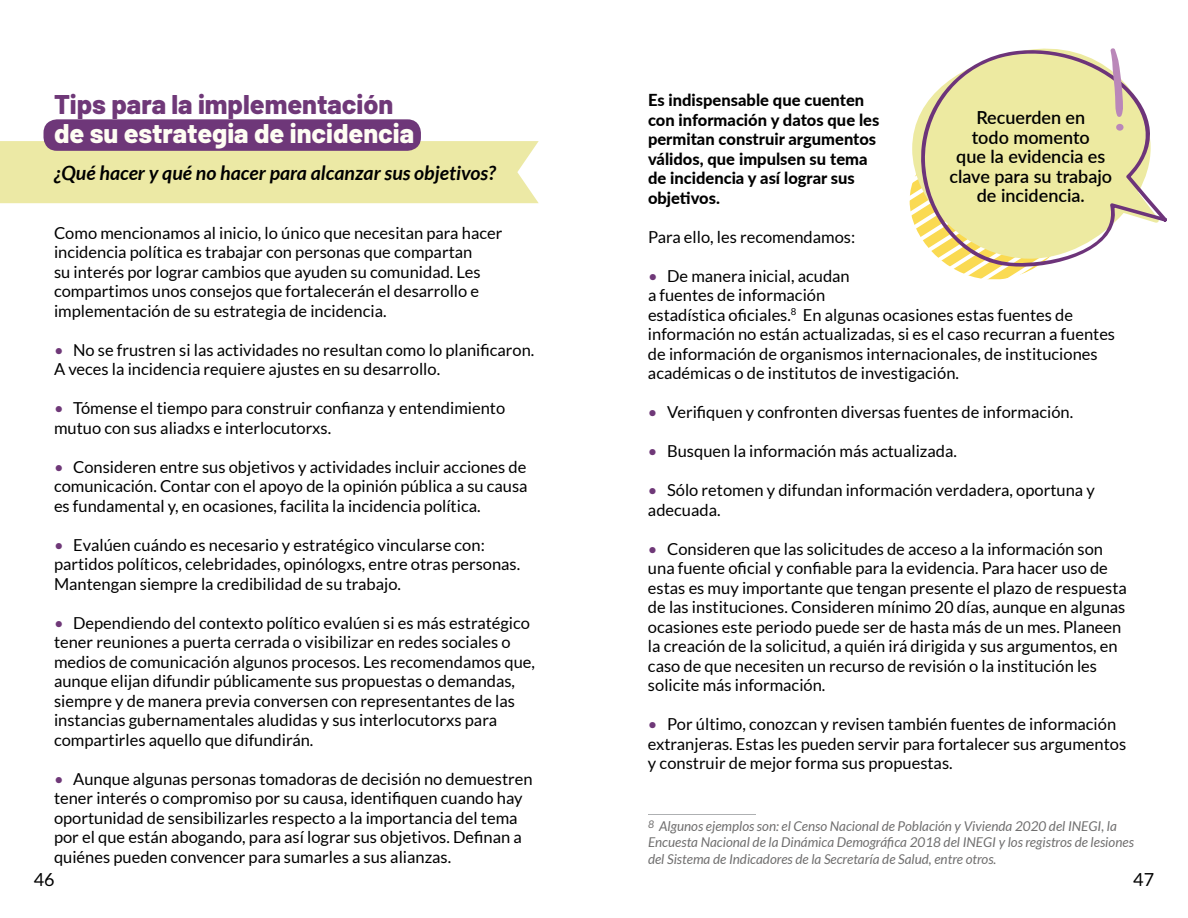
<style>
.page{position:relative;width:1188px;height:918px;background:#fff}
.page>*{position:absolute;margin:0;border:0;box-sizing:border-box;transform-origin:0 0}
.t1{font:800 27px "Barlow";color:#fefdf3}
.t2{font:800 27px "Barlow";color:#6f3878}
.t3{font:italic 700 19.5px "Lato";color:#000}
.t4{font:600 18px/19.5px "Lato";color:#000;text-align:center}
.t5{font:18px "Lato";color:#000}
.t6{font:16.5px/19.5px "Lato";color:#000}
.t7{font:800 16.5px/19.5px "Lato";color:#000}
.t8{font:italic 13.5px/16.5px "Lato";color:#706f6f}
.s1{color:#6f3878}
</style>
<div class="page">
<div style="left:0;top:141px;width:539px;height:62px;background:#ece9a5"></div>
<div style="left:44px;top:119px;width:377px;height:32px;background:#6e3779;border-radius:13px"></div>
<hr style="left:648px;top:814px;width:108px;height:1px;background:#aeb0b2">
<svg style="left:910px;top:185px;width:122px;height:94px"></svg>
<svg style="left:912px;top:117px;width:7px;height:142px"></svg>
<svg style="left:919px;top:48px;width:248px;height:221px;fill:#edeaa1"></svg>
<svg style="left:1110px;top:48px;width:14px;height:69px"></svg>
<svg style="left:1116px;top:124px;width:8px;height:7px"></svg>
<h1 class="t2" style="left:54px;top:84px;width:341px">Tips para la implementación</h1>
<h1 class="t1" style="left:54px;top:113px;width:362px">de su estrategia de incidencia</h1>
<p class="t3" style="left:54px;top:162px;width:443px">¿Qué hacer y qué no hacer para alcanzar sus objetivos?</p>
<p class="t6" style="left:54px;top:223px;width:450px">Como mencionamos al inicio, lo único que necesitan para hacer incidencia política es trabajar con personas que compartan<br>su interés por lograr cambios que ayuden su comunidad. Les compartimos unos consejos que fortalecerán el desarrollo e implementación de su estrategia de incidencia.</p>
<p class="t6" style="left:54px;top:340px;width:482px"><span class="s1">•</span> No se frustren si las actividades no resultan como lo planificaron.<br>A veces la incidencia requiere ajustes en su desarrollo.</p>
<p class="t6" style="left:54px;top:398px;width:453px"><span class="s1">•</span> Tómense el tiempo para construir confianza y entendimiento mutuo con sus aliadxs e interlocutorxs.</p>
<p class="t6" style="left:54px;top:457px;width:475px;text-align:justify"><span class="s1">•</span> Consideren entre sus objetivos y actividades incluir acciones de comunicación. Contar con el apoyo de la opinión pública a su causa es fundamental y, en ocasiones, facilita la incidencia política.</p>
<p class="t6" style="left:54px;top:535px;width:468px"><span class="s1">•</span> Evalúen cuándo es necesario y estratégico vincularse con: partidos políticos, celebridades, opinólogxs, entre otras personas.<br>Mantengan siempre la credibilidad de su trabajo.</p>
<p class="t6" style="left:54px;top:613px;width:483px"><span class="s1">•</span> Dependiendo del contexto político evalúen si es más estratégico tener reuniones a puerta cerrada o visibilizar en redes sociales o medios de comunicación algunos procesos. Les recomendamos que, aunque elijan difundir públicamente sus propuestas o demandas, siempre y de manera previa conversen con representantes de las instancias gubernamentales aludidas y sus interlocutorxs para compartirles aquello que difundirán.</p>
<p class="t6" style="left:54px;top:769px;width:480px"><span class="s1">•</span> Aunque algunas personas tomadoras de decisión no demuestren tener interés o compromiso por su causa, identifiquen cuando hay oportunidad de sensibilizarles respecto a la importancia del tema por el que están abogando, para así lograr sus objetivos. Definan a quiénes pueden convencer para sumarles a sus alianzas.</p>
<p class="t7" style="left:648px;top:90px;width:233px">Es indispensable que cuenten con información y datos que les permitan construir argumentos válidos, que impulsen su tema de incidencia y así lograr sus objetivos.</p>
<p class="t6" style="left:648px;top:227px;width:209px">Para ello, les recomendamos:</p>
<p class="t6" style="left:648px;top:266px;width:469px"><span class="s1">•</span> De manera inicial, acudan<br>a fuentes de información<br>estadística oficiales.<sup>8</sup> En algunas ocasiones estas fuentes de información no están actualizadas, si es el caso recurran a fuentes de información de organismos internacionales, de instituciones académicas o de institutos de investigación.</p>
<p class="t6" style="left:648px;top:402px;width:427px"><span class="s1">•</span> Verifiquen y confronten diversas fuentes de información.</p>
<p class="t6" style="left:648px;top:441px;width:311px"><span class="s1">•</span> Busquen la información más actualizada.</p>
<p class="t6" style="left:648px;top:480px;width:448px"><span class="s1">•</span> Sólo retomen y difundan información verdadera, oportuna y adecuada.</p>
<p class="t6" style="left:648px;top:539px;width:480px"><span class="s1">•</span> Consideren que las solicitudes de acceso a la información son una fuente oficial y confiable para la evidencia. Para hacer uso de estas es muy importante que tengan presente el plazo de respuesta de las instituciones. Consideren mínimo 20 días, aunque en algunas ocasiones este periodo puede ser de hasta más de un mes. Planeen la creación de la solicitud, a quién irá dirigida y sus argumentos, en caso de que necesiten un recurso de revisión o la institución les solicite más información.</p>
<p class="t6" style="left:648px;top:715px;width:480px"><span class="s1">•</span> Por último, conozcan y revisen también fuentes de información extranjeras. Estas les pueden servir para fortalecer sus argumentos y construir de mejor forma sus propuestas.</p>
<p class="t4" style="left:949px;top:107px;width:164px">Recuerden en<br>todo momento<br>que la evidencia es clave para su trabajo de incidencia.</p>
<p class="t8" style="left:648px;top:818px;width:487px"><sup>8</sup> Algunos ejemplos son: el Censo Nacional de Población y Vivienda 2020 del INEGI, la<br>Encuesta Nacional de la Dinámica Demográfica 2018 del INEGI y los registros de lesiones del Sistema de Indicadores de la Secretaría de Salud, entre otros.</p>
<p class="t5" style="left:34px;top:869px;width:22px">46</p>
<p class="t5" style="left:1133px;top:869px;width:22px">47</p>
</div>
